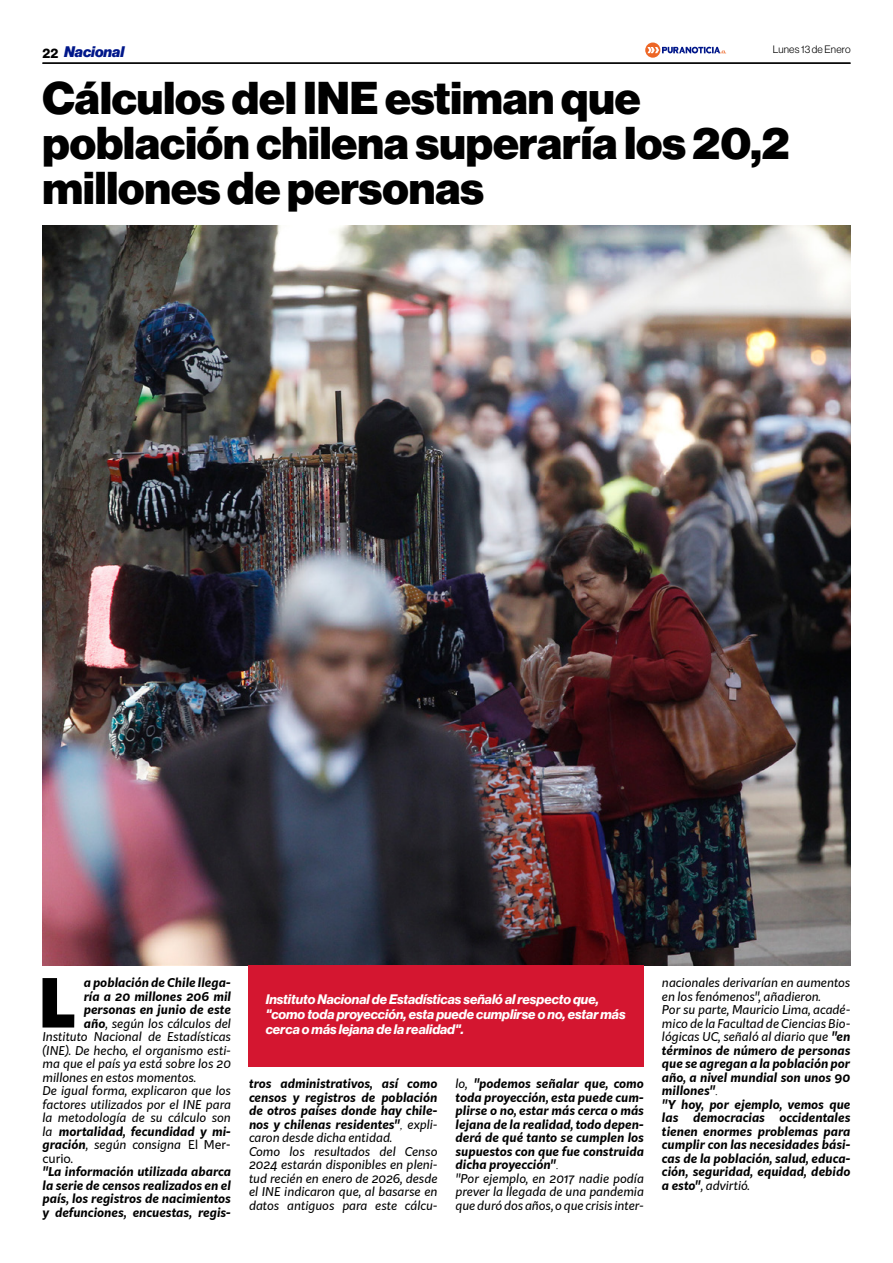
<style>
.page{position:relative;width:893px;height:1263px;background:#fff}
.page>*{position:absolute;margin:0;border:0;box-sizing:border-box;transform-origin:0 0}
.t1{font:900 66.3px "Kit Sans";color:#000}
.t2{font:900 45px/45px "Neue Haas Display";color:#000}
.t3{font:italic 900 15px "Neue Haas Display";color:#00178a}
.t4{font:italic 700 13.5px/15px "Neue Haas Display";color:#fff}
.t5{font:13.5px "N Haas Grotesk DS Pro 75 Bd";color:#000}
.t6{font:italic 700 12px/13.5px "Kit Sans";color:#000}
.t7{font:italic 12px/13.5px "Kit Sans";color:#000}
.t8{font:12px "Kit Sans";letter-spacing:-.01em;color:#000}
.t9{font:10.5px "N Haas Grotesk DS Pro 45 Lt";letter-spacing:.02em;color:#000}
.s1{font-weight:700}
.s2{font-weight:400}
.s3{font-style:normal}
.s4{font-family:"Times New Roman"}
.s5{font-family:"Times New Roman";font-weight:400}
</style>
<div class="page">
<hr style="left:43px;top:63px;width:807px;height:1px;background:#000">
<svg style="left:645px;top:43px;width:81px;height:15px"></svg>
<img style="left:43px;top:225px;width:807px;height:740px">
<div style="left:249px;top:965px;width:395px;height:102px;background:#d41630"></div>
<p class="t3" style="left:64px;top:43px;width:62px">Nacional</p>
<p class="t9" style="left:773px;top:44px;width:79px">Lunes 13 de Enero</p>
<p class="t5" style="left:43px;top:45px;width:17px">22</p>
<h2 class="t2" style="left:43px;top:77px;width:748px">Cálculos del INE estiman que población chilena superaría los 20,2 millones de personas</h2>
<h1 class="t1" style="left:39px;top:943px;width:39px">L</h1>
<p class="t6" style="left:84px;top:975px;width:149px">a población de Chile llega-</p>
<p class="t6" style="left:84px;top:988px;width:149px">ría a 20 millones 206 mil</p>
<p class="t6" style="left:84px;top:1002px;width:149px">personas en junio de este</p>
<p class="t7" style="left:84px;top:1016px;width:149px"><span class="s1">año</span>, según los cálculos del</p>
<p class="t7" style="left:43px;top:1029px;width:190px">Instituto Nacional de Estadísticas</p>
<p class="t7" style="left:43px;top:1043px;width:190px">(INE). De hecho, el organismo esti-</p>
<p class="t7" style="left:43px;top:1056px;width:190px">ma que el país ya está sobre los 20</p>
<p class="t7" style="left:43px;top:1070px;width:155px">millones en estos momentos.</p>
<p class="t7" style="left:43px;top:1083px;width:190px">De igual forma, explicaron que los</p>
<p class="t7" style="left:43px;top:1097px;width:190px">factores utilizados por el INE para</p>
<p class="t7" style="left:43px;top:1110px;width:190px">la metodología de su cálculo son</p>
<p class="t6" style="left:43px;top:1123px;width:190px"><span class="s2">la</span> mortalidad, fecundidad y mi-</p>
<p class="t7" style="left:43px;top:1137px;width:190px"><span class="s1">gración</span>, según consigna <span class="s3">El Mer-</span></p>
<p class="t8" style="left:43px;top:1151px;width:32px">curio.</p>
<p class="t6" style="left:43px;top:1164px;width:190px;text-align:justify">"La información utilizada abarca la serie de censos realizados en el país, los registros de nacimientos y defunciones, encuestas, regis-</p>
<p class="t4" style="left:266px;top:992px;width:361px">Instituto Nacional de Estadísticas señaló al respecto que, "como toda proyección, esta puede cumplirse o no, estar más cerca o más lejana de la realidad".</p>
<p class="t7" style="left:249px;top:1076px;width:190px"><span class="s1">tros administrativos, así como censos y registros de población de otros países donde hay chile&shy;nos y chilenas residentes"</span><span class="s4">,</span> expli&shy;caron desde dicha entidad.<br>Como los resultados del Censo<br>2024 estarán disponibles en pleni&shy;tud recién en enero de 2026, desde el INE indicaron que, al basarse en datos antiguos para este cálcu-</p>
<p class="t6" style="left:455px;top:1076px;width:190px"><span class="s2">lo,</span> "podemos señalar que, como toda proyección, esta puede cum&shy;plirse o no, estar más cerca o más lejana de la realidad, todo depen&shy;derá de qué tanto se cumplen los supuestos con que fue construida dicha proyección"<span class="s5">.<br></span><span class="s2">"Por ejemplo, en 2017 nadie podía prever la llegada de una pandemia que duró dos años, o que crisis inter-</span></p>
<p class="t6" style="left:662px;top:975px;width:190px"><span class="s2">nacionales derivarían en aumentos en los fenómenos", añadieron.<br>Por su parte, Mauricio Lima, acadé&shy;mico de la Facultad de Ciencias Bio&shy;lógicas UC, señaló al diario que</span> "en términos de número de personas que se agregan a la población por año, a nivel mundial son unos 90 millones"<span class="s5">.<br></span>"Y hoy, por ejemplo, vemos que las democracias occidentales tienen enormes problemas para cumplir con las necesidades bási&shy;cas de la población, salud, educa&shy;ción, seguridad, equidad, debido a esto"<span class="s2">, advirtió.</span></p>
</div>
